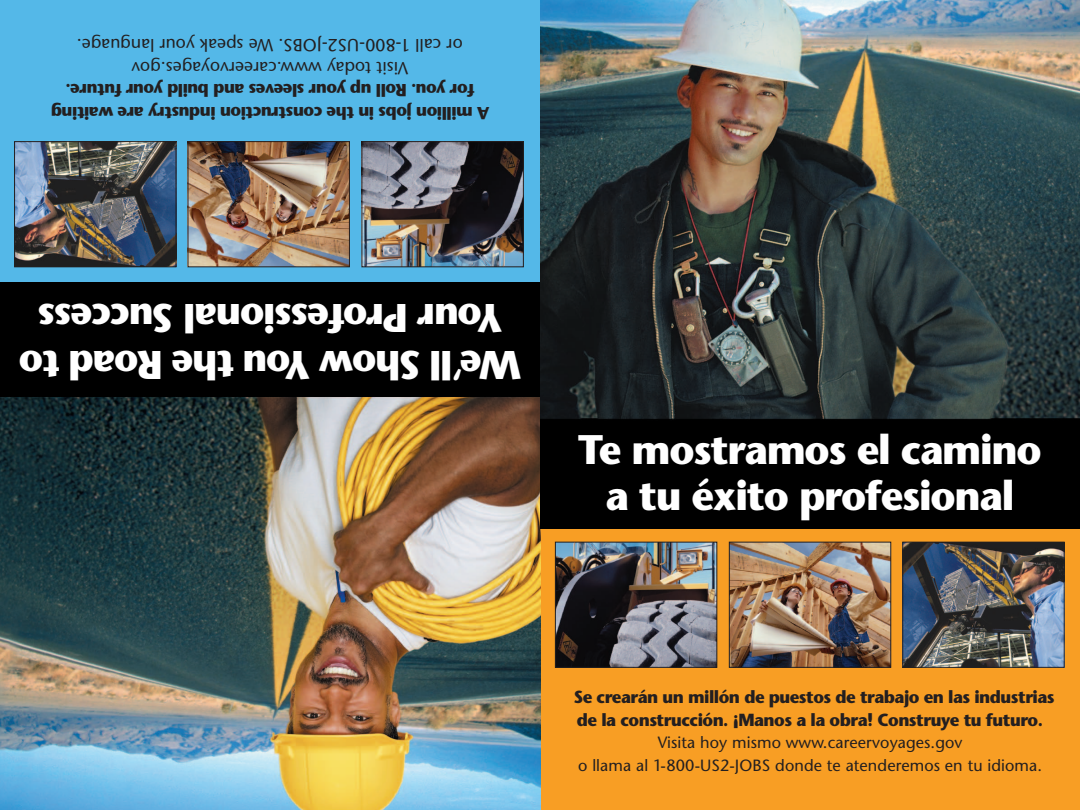
<style>
.page{position:relative;width:1080px;height:810px;background:#fff}
.page>*{position:absolute;margin:0;border:0;box-sizing:border-box;transform-origin:0 0}
.t1{font:700 41.25px/46.2px "Stone Sans";letter-spacing:-.03em;color:#fff;text-align:center;scale:.96 1}
.t2{font:700 40px/46.2px "Stone Sans";letter-spacing:-.03em;color:#fff;text-align:center;scale:.96 1}
.t3{font:700 17.5px/22.5px "Stone Sans";letter-spacing:-.03em;color:#231f20;scale:.96 1}
.t4{font:17.5px/22.5px "Stone Sans";letter-spacing:.005em;color:#231f20;text-align:center}
.t5{font:16.25px/22.5px "Stone Sans";letter-spacing:.005em;color:#231f20;text-align:center}
</style>
<div class="page">
<div style="left:0;top:0;width:540px;height:310px;background:#54b8e8"></div>
<div style="left:540px;top:502px;width:540px;height:308px;background:#f89e24"></div>
<img style="left:0;top:283px;width:540px;height:527px">
<img style="left:540px;top:0;width:540px;height:529px">
<img style="left:557px;top:544px;width:158px;height:122px">
<div style="left:555px;top:542px;width:162px;height:126px;border:1px solid #231f20"></div>
<img style="left:905px;top:544px;width:157px;height:122px">
<div style="left:903px;top:542px;width:161px;height:126px;border:1px solid #231f20"></div>
<img style="left:364px;top:143px;width:158px;height:122px">
<div style="left:362px;top:141px;width:162px;height:126px;border:1px solid #231f20"></div>
<img style="left:190px;top:143px;width:158px;height:122px">
<div style="left:188px;top:141px;width:162px;height:126px;border:1px solid #231f20"></div>
<img style="left:16px;top:143px;width:158px;height:122px">
<div style="left:14px;top:141px;width:162px;height:126px;border:1px solid #231f20"></div>
<img style="left:731px;top:544px;width:158px;height:122px">
<div style="left:729px;top:542px;width:162px;height:126px;border:1px solid #231f20"></div>
<p class="t4" style="left:463px;top:77px;width:387px;rotate:-180deg">Visit today www.careervoyages.gov<br>or call 1-800-US2-JOBS. We speak your language.</p>
<p class="t3" style="left:490px;top:122px;width:458px;text-align:center;rotate:-180deg">A million jobs in the construction industry are waiting for you. Roll up your sleeves and build your future.</p>
<h2 class="t2" style="left:521px;top:383px;width:525px;rotate:-180deg">We’ll Show You the Road to<br>Your Professional Success</h2>
<h1 class="t1" style="left:578px;top:431px;width:484px">Te mostramos el camino a tu éxito profesional</h1>
<p class="t3" style="left:574px;top:688px;width:502px">Se crearán un millón de puestos de trabajo en las industrias de la construcción. ¡Manos a la obra! Construye tu futuro.</p>
<p class="t5" style="left:578px;top:733px;width:465px">Visita hoy mismo www.careervoyages.gov<br>o llama al 1-800-US2-JOBS donde te atenderemos en tu idioma.</p>
</div>
